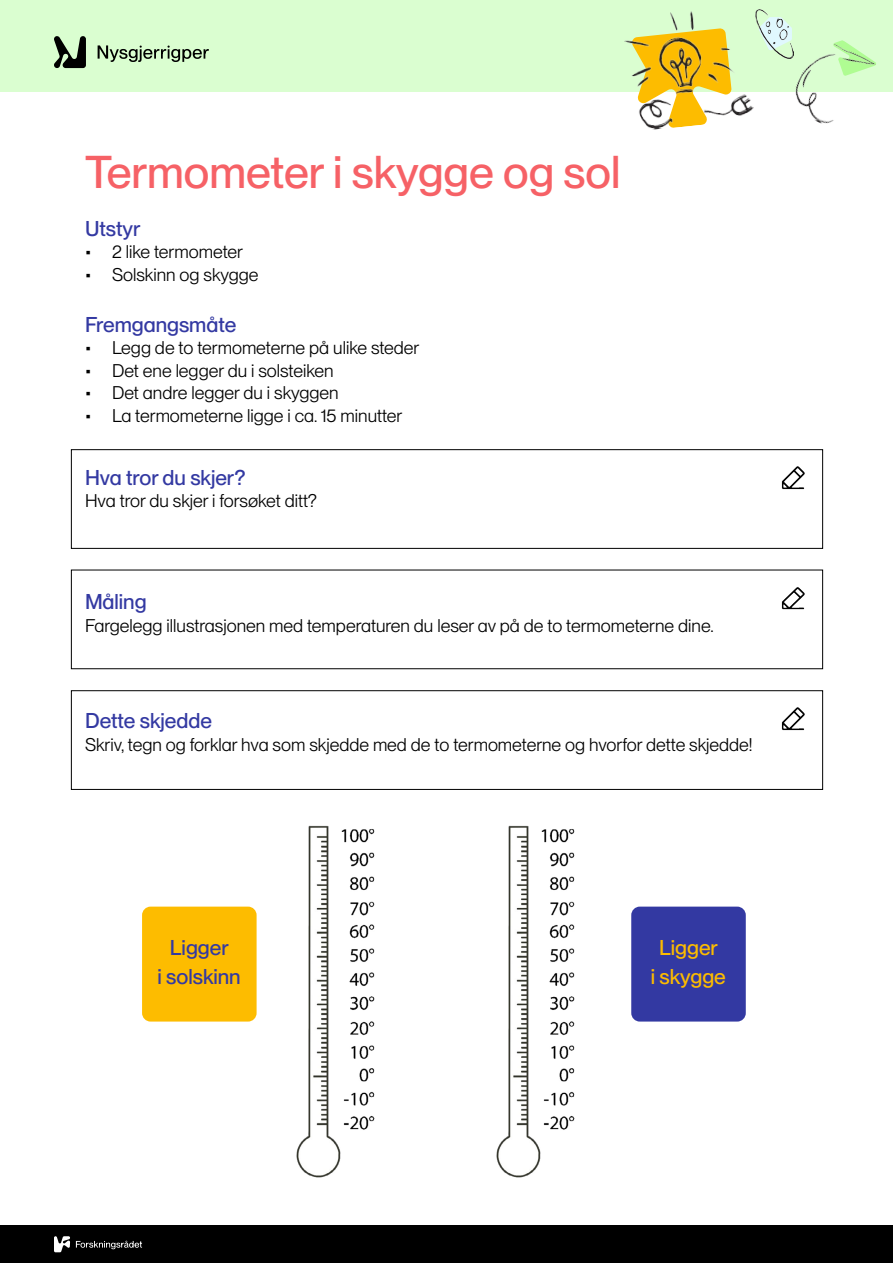
<style>
.page{position:relative;width:893px;height:1263px;background:#fff}
.page>*{position:absolute;margin:0;border:0;box-sizing:border-box;transform-origin:0 0}
.Tittel{font:500 45px "PP Neue Montreal";color:#f66166}
.Mellomtittel_1{font:500 21px "PP Neue Montreal";color:#3339a2}
.Tekst_bildeoppgave{font:500 21px/28.5px "PP Neue Montreal";color:#3339a2;text-align:center}
.Tekst_bildeoppgave-2{font:500 21px/28.5px "PP Neue Montreal";color:#fdbc00;text-align:center}
.Brødtekst{font:18px "PP Neue Montreal";color:#000}
</style>
<div class="page">
<div style="left:0;top:0;width:893px;height:91px;background:#dafed0"></div>
<div style="left:0;top:1225px;width:893px;height:38px;background:#000"></div>
<img style="left:622px;top:11px;width:133px;height:119px">
<img style="left:756px;top:10px;width:36px;height:49px">
<img style="left:786px;top:37px;width:90px;height:87px">
<svg style="left:98px;top:45px;width:111px;height:17px"></svg>
<svg style="left:54px;top:36px;width:32px;height:32px"></svg>
<svg style="left:54px;top:1236px;width:16px;height:16px"></svg>
<svg style="left:76px;top:1241px;width:66px;height:8px"></svg>
<div style="left:142px;top:907px;width:115px;height:114px;background:#fdbc00;border-radius:9px"></div>
<img style="left:296px;top:825px;width:79px;height:353px">
<div style="left:631px;top:907px;width:115px;height:114px;background:#3339a2;border-radius:9px"></div>
<img style="left:496px;top:825px;width:79px;height:353px">
<div style="left:71px;top:449px;width:752px;height:100px;border:1px solid #000"></div>
<div style="left:71px;top:690px;width:752px;height:100px;border:1px solid #000"></div>
<img style="left:781px;top:466px;width:24px;height:24px">
<img style="left:781px;top:587px;width:24px;height:23px">
<img style="left:781px;top:707px;width:24px;height:24px">
<h1 class="Tittel" style="left:85px;top:145px;width:537px">Termometer i skygge og sol</h1>
<h2 class="Mellomtittel_1" style="left:85px;top:216px;width:57px">Utstyr</h2>
<p class="Brødtekst" style="left:85px;top:242px;width:159px">• 2 like termometer</p>
<p class="Brødtekst" style="left:85px;top:264px;width:175px">• Solskinn og skygge</p>
<h2 class="Mellomtittel_1" style="left:85px;top:312px;width:153px">Fremgangsmåte</h2>
<p class="Brødtekst" style="left:85px;top:338px;width:336px">• Legg de to termometerne på ulike steder</p>
<p class="Brødtekst" style="left:85px;top:360px;width:250px">• Det ene legger du i solsteiken</p>
<p class="Brødtekst" style="left:85px;top:383px;width:255px">• Det andre legger du i skyggen</p>
<p class="Brødtekst" style="left:85px;top:405px;width:319px">• La termometerne ligge i ca. 15 minutter</p>
<h2 class="Mellomtittel_1" style="left:85px;top:465px;width:162px">Hva tror du skjer?</h2>
<p class="Brødtekst" style="left:85px;top:491px;width:233px">Hva tror du skjer i forsøket ditt?</p>
<h2 class="Mellomtittel_1" style="left:85px;top:590px;width:63px">Måling</h2>
<p class="Brødtekst" style="left:85px;top:615px;width:630px">Fargelegg illustrasjonen med temperaturen du leser av på de to termometerne dine.</p>
<h2 class="Mellomtittel_1" style="left:85px;top:708px;width:128px">Dette skjedde</h2>
<p class="Brødtekst" style="left:85px;top:734px;width:669px">Skriv, tegn og forklar hva som skjedde med de to termometerne og hvorfor dette skjedde!</p>
<p class="Tekst_bildeoppgave" style="left:158px;top:934px;width:85px">Ligger<br>i solskinn</p>
<p class="Tekst_bildeoppgave-2" style="left:651px;top:934px;width:77px">Ligger<br>i skygge</p>
</div>
